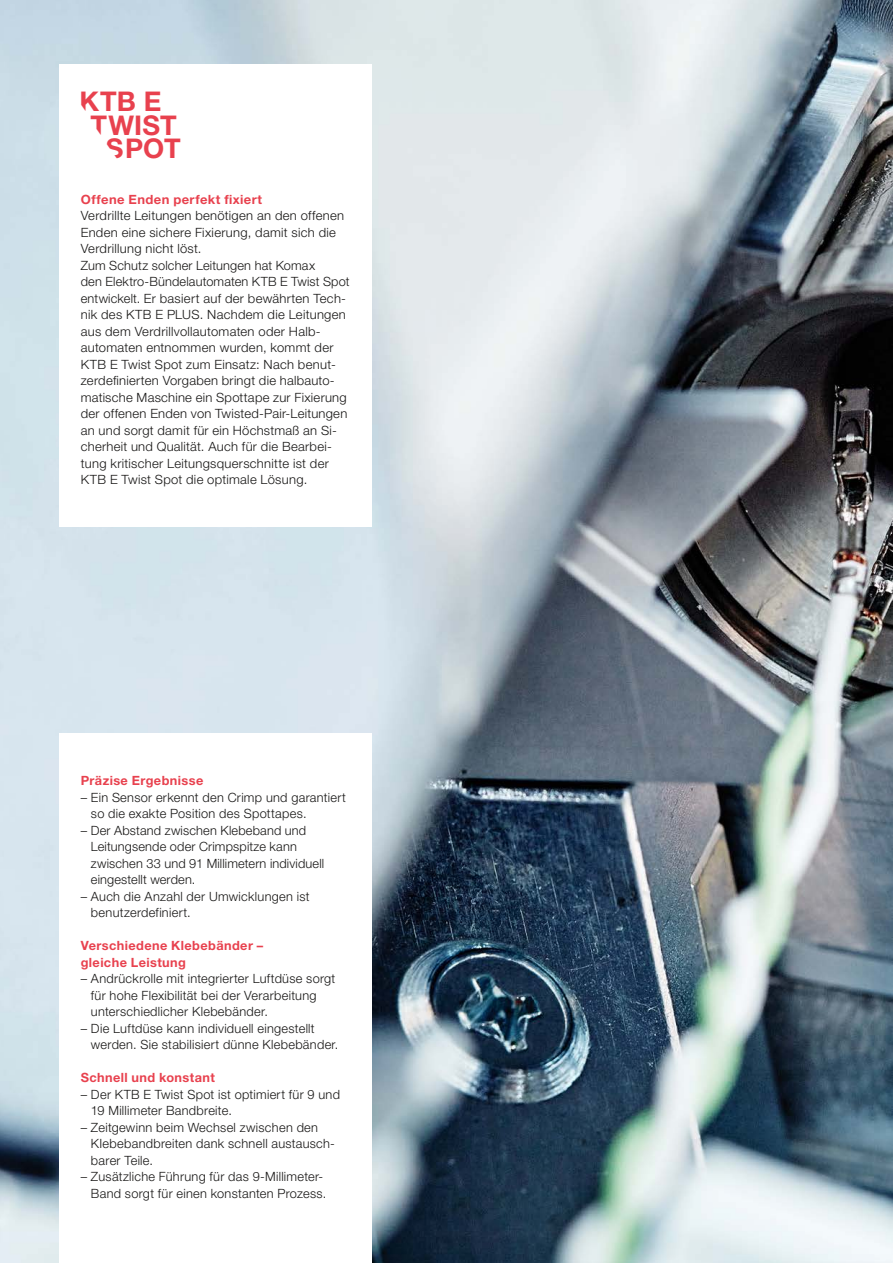
<style>
.page{position:relative;width:893px;height:1263px;background:#fff}
.page>*{position:absolute;margin:0;border:0;box-sizing:border-box;transform-origin:0 0}
.t1{font:700 27.15px "Helvetica Neue LT Std";letter-spacing:.005em;color:#e8414e}
.t2{font:300 12.75px/16.5px "Helvetica Neue LT Std";letter-spacing:.02em;color:#181716}
.t3{font:700 12.75px/16.5px "Helvetica Neue LT Std";letter-spacing:.03em;color:#e8414e}
.s1{font-family:"Helvetica Neue LT Std Bd Kx Ct";font-weight:400}
</style>
<div class="page">
<img style="left:0;top:0;width:893px;height:1263px">
<div style="left:60px;top:64px;width:312px;height:463px;background:#fff"></div>
<div style="left:60px;top:733px;width:312px;height:530px;background:#fff"></div>
<h1 class="t1" style="left:79px;top:85px;width:83px"><span class="s1">K</span>TB E</h1>
<h1 class="t1" style="left:90px;top:108px;width:88px"><span class="s1">T</span>WIST</h1>
<h1 class="t1" style="left:106px;top:131px;width:76px"><span class="s1">S</span>POT</h1>
<p class="t3" style="left:81px;top:191px;width:183px">Offene Enden perfekt fixiert</p>
<p class="t2" style="left:81px;top:207px;width:270px">Verdrillte Leitungen benötigen an den offenen Enden eine sichere Fixierung, damit sich die Verdrillung nicht löst.<br>Zum Schutz solcher Leitungen hat Komax<br>den Elektro-Bündelautomaten KTB E Twist Spot entwickelt. Er basiert auf der bewährten Tech&shy;nik des KTB E PLUS. Nachdem die Leitungen aus dem Verdrillvollautomaten oder Halb&shy;automaten entnommen wurden, kommt der KTB E Twist Spot zum Einsatz: Nach benut&shy;zerdefinierten Vorgaben bringt die halbauto&shy;matische Maschine ein Spottape zur Fixierung der offenen Enden von Twisted-Pair-Leitungen an und sorgt damit für ein Höchstmaß an Si&shy;cherheit und Qualität. Auch für die Bearbei&shy;tung kritischer Leitungsquerschnitte ist der KTB E Twist Spot die optimale Lösung.</p>
<p class="t3" style="left:81px;top:772px;width:124px">Präzise Ergebnisse</p>
<p class="t2" style="left:91px;top:789px;width:256px;text-indent:-10px">– Ein Sensor erkennt den Crimp und garantiert so die exakte Position des Spottapes.</p>
<p class="t2" style="left:91px;top:822px;width:235px;text-indent:-10px">– Der Abstand zwischen Klebeband und Leitungsende oder Crimpspitze kann zwischen 33 und 91 Millimetern individuell eingestellt werden.</p>
<p class="t2" style="left:91px;top:888px;width:220px;text-indent:-10px">– Auch die Anzahl der Umwicklungen ist benutzerdefiniert.</p>
<p class="t3" style="left:81px;top:937px;width:184px">Verschiedene Klebebänder – gleiche Leistung</p>
<p class="t2" style="left:91px;top:970px;width:246px;text-indent:-10px">– Andrückrolle mit integrierter Luftdüse sorgt für hohe Flexibilität bei der Verarbeitung unterschiedlicher Klebebänder.</p>
<p class="t2" style="left:91px;top:1020px;width:249px;text-indent:-10px">– Die Luftdüse kann individuell eingestellt werden. Sie stabilisiert dünne Klebebänder.</p>
<p class="t3" style="left:81px;top:1069px;width:136px">Schnell und konstant</p>
<p class="t2" style="left:91px;top:1086px;width:251px;text-indent:-10px">– Der KTB E Twist Spot ist optimiert für 9 und<br>19 Millimeter Bandbreite.</p>
<p class="t2" style="left:91px;top:1119px;width:244px;text-indent:-10px">– Zeitgewinn beim Wechsel zwischen den<br>KIebebandbreiten dank schnell austausch&shy;barer Teile.</p>
<p class="t2" style="left:81px;top:1168px;width:247px;text-align:right">– Zusätzliche Führung für das 9-Millimeter-<br>Band sorgt für einen konstanten Prozess.</p>
</div>
